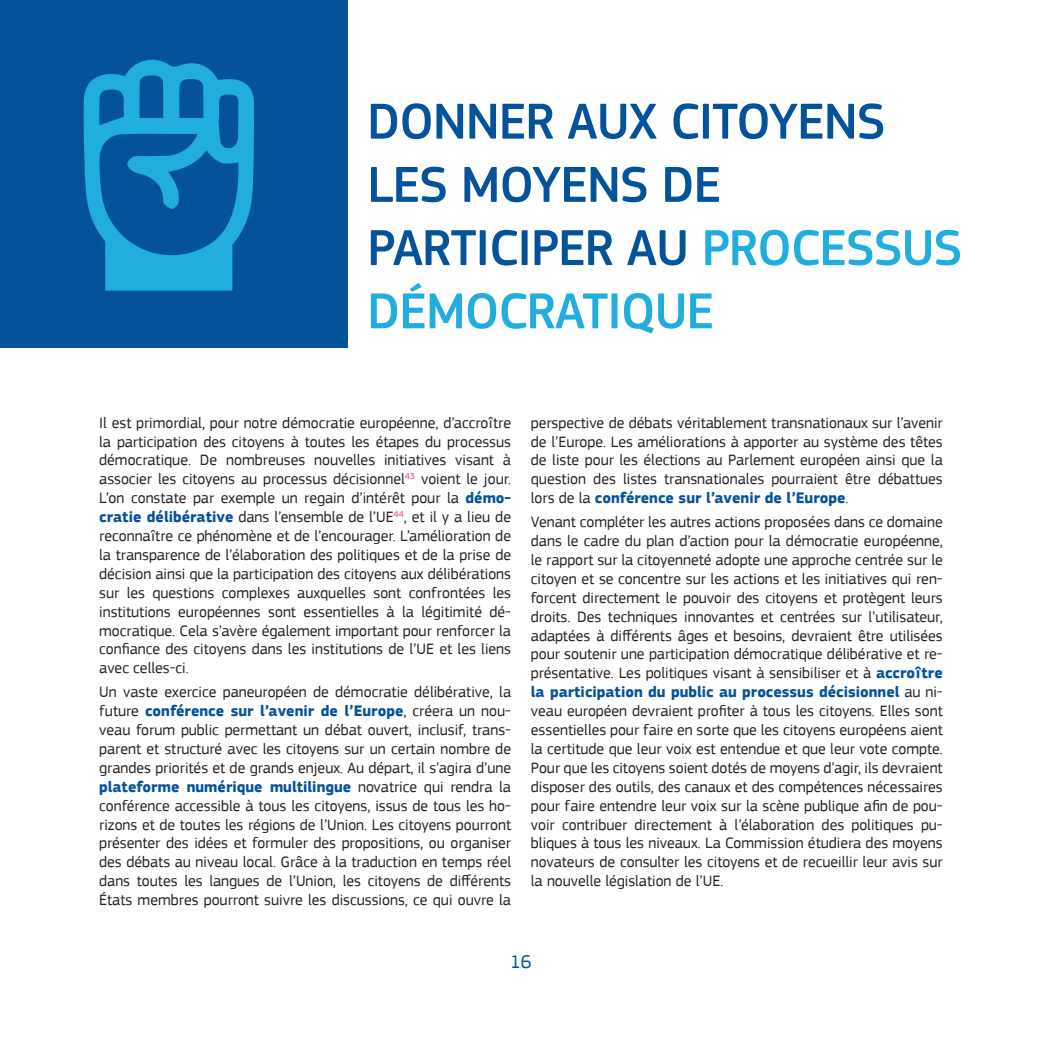
<style>
.page{position:relative;width:1042px;height:1042px;background:#fff}
.page>*{position:absolute;margin:0;border:0;box-sizing:border-box;transform-origin:0 0}
.t1{font:500 52.5px/63.2px "PF Square Sans Pro";letter-spacing:-.02em;color:#04529a}
.t2{font:19.25px "PF Square Sans Pro";color:#04529a}
.p_-_paragraph{font:15.75px/18.9px "PF Square Sans Pro";color:#231f20;text-align:justify}
.s1{color:#21addd}
.s2{font-weight:700;color:#04529a}
</style>
<div class="page">
<div style="left:0;top:0;width:347px;height:347px;background:#04529a"></div>
<svg style="left:83px;top:59px;width:171px;height:232px"></svg>
<h2 class="t1" style="left:367px;top:91px;width:597px">DONNER AUX CITOYENS<br>LES MOYENS DE<br>PARTICIPER AU <span class="s1">PROCESSUS<br>DÉMOCRATIQUE</span></h2>
<p class="p_-_paragraph" style="left:99px;top:413px;width:413px">Il est primordial, pour notre démocratie européenne, d’accroître la participation des citoyens à toutes les étapes du processus démocratique. De nombreuses nouvelles initiatives visant à associer les citoyens au processus décisionnel<sup>43</sup> voient le jour.<br>L’on constate par exemple un regain d’intérêt pour la <span class="s2">démo&shy;cratie délibérative</span> dans l’ensemble de l’UE<sup>44</sup>, et il y a lieu de reconnaître ce phénomène et de l’encourager. L’amélioration de la transparence de l’élaboration des politiques et de la prise de décision ainsi que la participation des citoyens aux délibérations sur les questions complexes auxquelles sont confrontées les institutions européennes sont essentielles à la légitimité dé&shy;mocratique. Cela s’avère également important pour renforcer la confiance des citoyens dans les institutions de l’UE et les liens avec celles-ci.</p>
<p class="p_-_paragraph" style="left:99px;top:683px;width:413px">Un vaste exercice paneuropéen de démocratie délibérative, la future <span class="s2">conférence sur l’avenir de l’Europe</span>, créera un nou&shy;veau forum public permettant un débat ouvert, inclusif, trans&shy;parent et structuré avec les citoyens sur un certain nombre de grandes priorités et de grands enjeux. Au départ, il s’agira d’une <span class="s2">plateforme numérique multilingue</span> novatrice qui rendra la conférence accessible à tous les citoyens, issus de tous les ho&shy;rizons et de toutes les régions de l’Union. Les citoyens pourront présenter des idées et formuler des propositions, ou organiser des débats au niveau local. Grâce à la traduction en temps réel dans toutes les langues de l’Union, les citoyens de différents États membres pourront suivre les discussions, ce qui ouvre la</p>
<p class="p_-_paragraph" style="left:531px;top:413px;width:413px">perspective de débats véritablement transnationaux sur l’avenir de l’Europe. Les améliorations à apporter au système des têtes de liste pour les élections au Parlement européen ainsi que la question des listes transnationales pourraient être débattues lors de la <span class="s2">conférence sur l’avenir de l’Europe</span>.</p>
<p class="p_-_paragraph" style="left:531px;top:512px;width:413px">Venant compléter les autres actions proposées dans ce domaine dans le cadre du plan d’action pour la démocratie européenne, le rapport sur la citoyenneté adopte une approche centrée sur le citoyen et se concentre sur les actions et les initiatives qui ren&shy;forcent directement le pouvoir des citoyens et protègent leurs droits. Des techniques innovantes et centrées sur l’utilisateur, adaptées à différents âges et besoins, devraient être utilisées pour soutenir une participation démocratique délibérative et re&shy;présentative. Les politiques visant à sensibiliser et à <span class="s2">accroître la participation du public au processus décisionnel</span> au ni&shy;veau européen devraient profiter à tous les citoyens. Elles sont essentielles pour faire en sorte que les citoyens européens aient la certitude que leur voix est entendue et que leur vote compte.<br>Pour que les citoyens soient dotés de moyens d’agir, ils devraient disposer des outils, des canaux et des compétences nécessaires pour faire entendre leur voix sur la scène publique afin de pou&shy;voir contribuer directement à l’élaboration des politiques pu&shy;bliques à tous les niveaux. La Commission étudiera des moyens novateurs de consulter les citoyens et de recueillir leur avis sur la nouvelle législation de l’UE.</p>
<p class="t2" style="left:510px;top:950px;width:23px">16</p>
</div>
